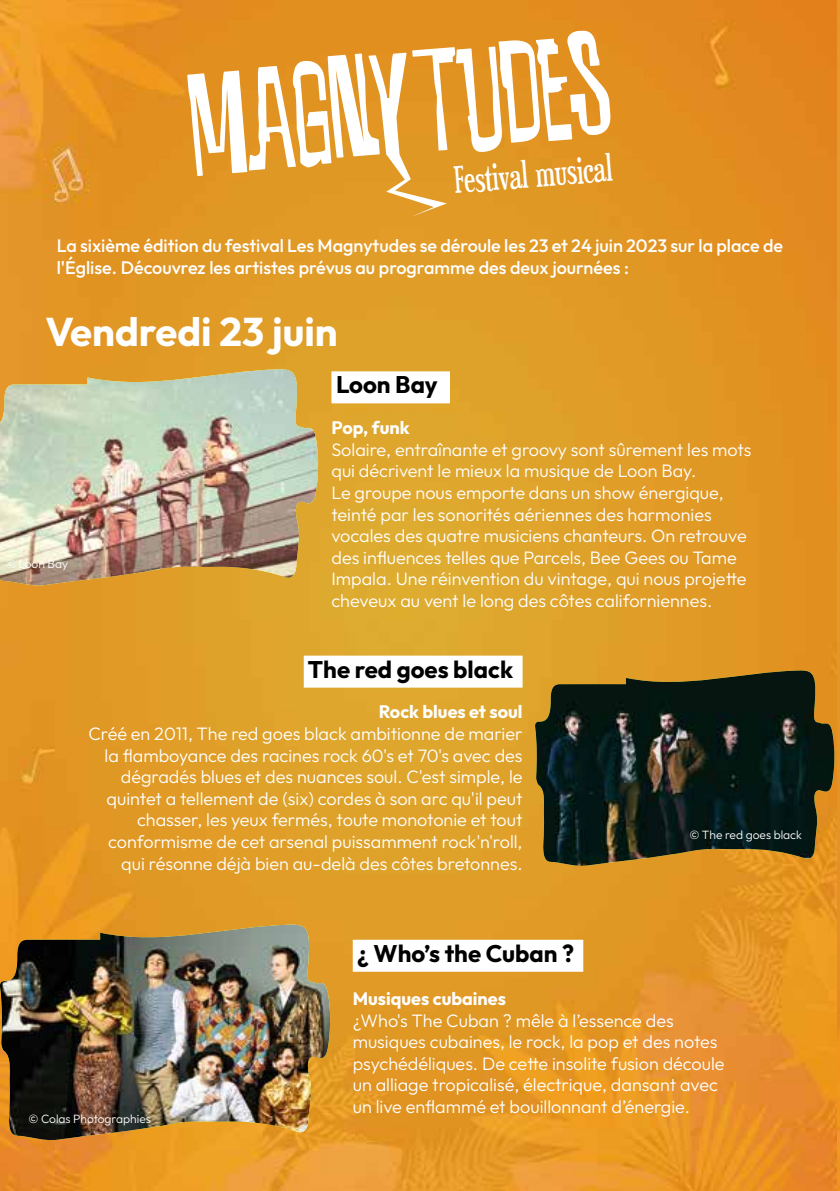
<style>
.page{position:relative;width:840px;height:1191px;background:#fff}
.page>*{position:absolute;margin:0;border:0;box-sizing:border-box;transform-origin:0 0}
.t1{font:700 40px "Outfit";color:#fff}
.t2{font:38.8px "Euphorigenic S";color:#fff}
.t3{font:700 24px "Outfit";color:#000}
.t4{font:300 18px/21.6px "Outfit";color:#fff}
.t5{font:500 18px/21.6px "Outfit";color:#fff}
.t6{font:700 18px "Outfit";color:#fff}
.t7{font:300 12px "Outfit";color:#fff}
.s1{font-size:16px;color:#fff}
</style>
<div class="page">
<img style="left:0;top:0;width:837px;height:1191px">
<img style="left:837px;top:0;width:2px;height:1191px">
<svg style="left:187px;top:31px;width:423px;height:203px"></svg>
<img style="left:0;top:369px;width:319px;height:218px">
<div style="left:331px;top:371px;width:118px;height:32px;background:#fff"></div>
<div style="left:303px;top:655px;width:219px;height:32px;background:#fff"></div>
<img style="left:534px;top:670px;width:300px;height:197px">
<img style="left:0;top:924px;width:331px;height:217px">
<div style="left:352px;top:939px;width:231px;height:32px;background:#fff"></div>
<h2 class="t2" style="left:452px;top:162px;width:160px;rotate:-5deg">Festival musical</h2>
<p class="t5" style="left:57px;top:235px;width:727px">La sixième édition du festival Les Magnytudes se déroule les 23 et 24 juin 2023 sur la place de l'Église. Découvrez les artistes prévus au programme des deux journées :</p>
<h1 class="t1" style="left:45px;top:309px;width:294px">Vendredi 23 juin</h1>
<p class="t7" style="left:6px;top:557px;width:64px">© Loon Bay</p>
<h3 class="t3" style="left:336px;top:371px;width:103px">Loon Bay</h3>
<p class="t6" style="left:331px;top:417px;width:79px">Pop, funk</p>
<p class="t4" style="left:331px;top:438px;width:421px">Solaire, entraînante et groovy sont sûrement les mots qui décrivent le mieux la musique de Loon Bay.<br>Le groupe nous emporte dans un show énergique, teinté par les sonorités aériennes des harmonies vocales des quatre musiciens chanteurs. On retrouve des influences telles que Parcels, Bee Gees ou Tame Impala. Une réinvention du vintage, qui nous projette cheveux au vent le long des côtes californiennes.</p>
<h3 class="t3" style="left:308px;top:655px;width:216px">The red goes black <span class="s1">.</span></h3>
<p class="t6" style="left:378px;top:702px;width:145px">Rock blues et soul</p>
<p class="t4" style="left:88px;top:723px;width:435px;text-align:right">Créé en 2011, The red goes black ambitionne de marier la flamboyance des racines rock 60's et 70's avec des dégradés blues et des nuances soul. C'est simple, le quintet a tellement de (six) cordes à son arc qu'il peut chasser, les yeux fermés, toute monotonie et tout conformisme de cet arsenal puissamment rock'n'roll, qui résonne déjà bien au-delà des côtes bretonnes.</p>
<p class="t7" style="left:689px;top:828px;width:114px">© The red goes black</p>
<p class="t7" style="left:28px;top:1111px;width:124px">© Colas Photographies</p>
<h3 class="t3" style="left:357px;top:939px;width:218px">¿ Who’s the Cuban ?</h3>
<p class="t6" style="left:352px;top:988px;width:155px">Musiques cubaines</p>
<p class="t4" style="left:352px;top:1009px;width:373px">¿Who's The Cuban ? mêle à l’essence des musiques cubaines, le rock, la pop et des notes psychédéliques. De cette insolite fusion découle un alliage tropicalisé, électrique, dansant avec un live enflammé et bouillonnant d’énergie.</p>
</div>
